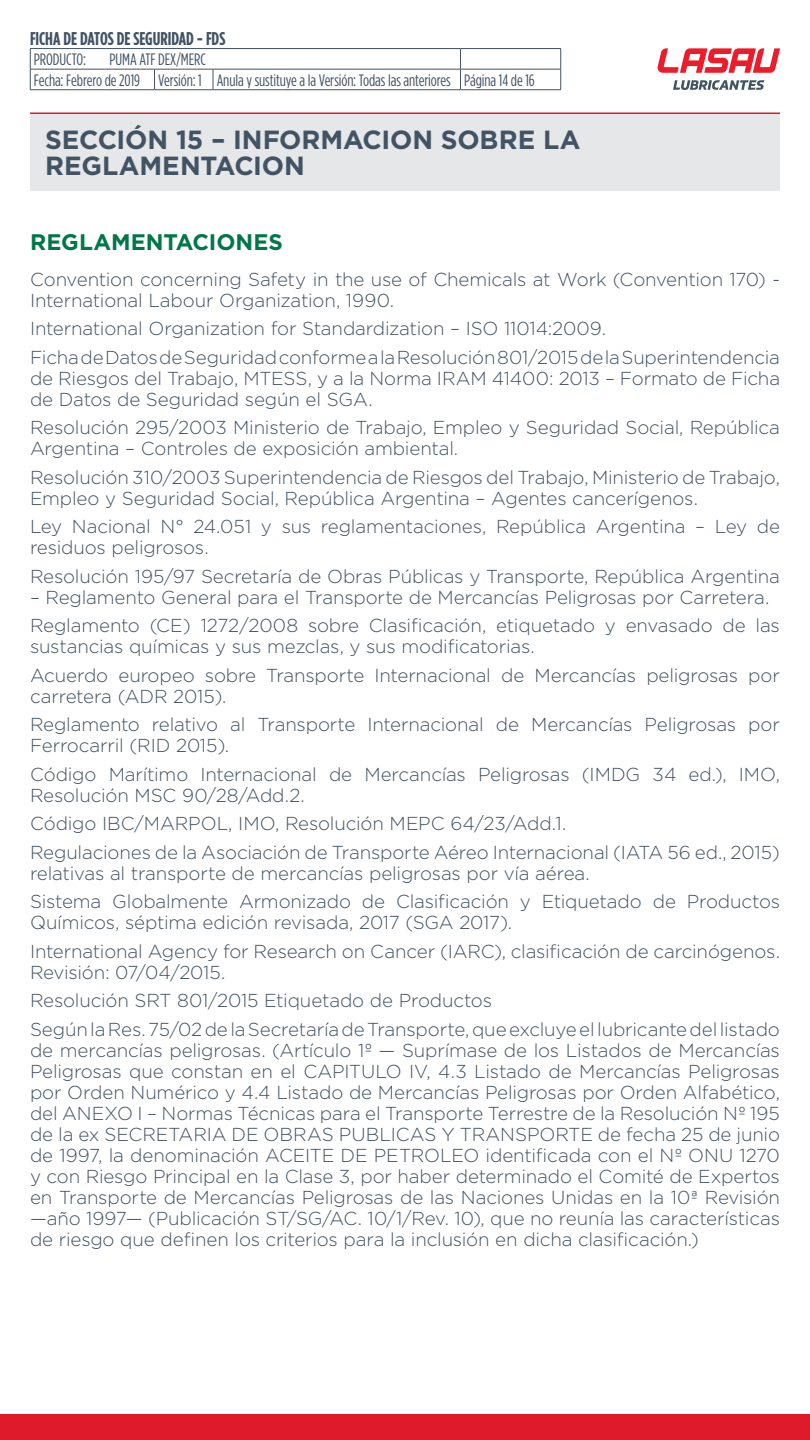
<style>
.page{position:relative;width:810px;height:1440px;background:#fff}
.page>*{position:absolute;margin:0;border:0;box-sizing:border-box;transform-origin:0 0}
.t1{font:700 26.25px/26.2px "Gotham";letter-spacing:-.005em;color:#425364}
.t2{font:700 22.5px "Gotham";color:#007749}
.t3{font:300 18.75px/21px "Gotham";letter-spacing:-.01em;color:#425364}
.t4{font:700 18.45px "Gotham Cond";letter-spacing:-.005em;color:#425364}
.t5{font:16.5px/20.6px "Gotham Cond";letter-spacing:-.005em;color:#425364}
</style>
<div class="page">
<div style="left:0;top:1414px;width:810px;height:26px;background:#df1a2a"></div>
<svg style="left:657px;top:48px;width:123px;height:25px"></svg>
<svg style="left:673px;top:80px;width:91px;height:10px"></svg>
<hr style="left:30px;top:48px;width:76px;height:1px;background:#425364">
<hr style="left:106px;top:48px;width:48px;height:1px;background:#425364">
<hr style="left:154px;top:48px;width:59px;height:1px;background:#425364">
<hr style="left:213px;top:48px;width:247px;height:1px;background:#425364">
<hr style="left:460px;top:48px;width:101px;height:1px;background:#425364">
<hr style="left:30px;top:69px;width:76px;height:1px;background:#425364">
<svg style="left:30px;top:49px;width:1px;height:40px"></svg>
<hr style="left:106px;top:69px;width:48px;height:1px;background:#425364">
<hr style="left:154px;top:69px;width:59px;height:1px;background:#425364">
<svg style="left:154px;top:69px;width:1px;height:20px"></svg>
<hr style="left:213px;top:69px;width:247px;height:1px;background:#425364">
<svg style="left:213px;top:69px;width:1px;height:20px"></svg>
<hr style="left:460px;top:69px;width:101px;height:1px;background:#425364">
<svg style="left:460px;top:49px;width:1px;height:40px"></svg>
<svg style="left:560px;top:49px;width:1px;height:40px"></svg>
<hr style="left:30px;top:89px;width:76px;height:1px;background:#425364">
<hr style="left:106px;top:89px;width:48px;height:1px;background:#425364">
<hr style="left:154px;top:89px;width:59px;height:1px;background:#425364">
<hr style="left:213px;top:89px;width:247px;height:1px;background:#425364">
<hr style="left:460px;top:89px;width:101px;height:1px;background:#425364">
<div style="left:30px;top:113px;width:750px;height:77px;background:#e6e7e9"></div>
<hr style="left:30px;top:112px;width:750px;height:2px;background:#df1a2a">
<p class="t4" style="left:30px;top:27px;width:197px">FICHA DE DATOS DE SEGURIDAD - FDS</p>
<p class="t5" style="left:34px;top:49px;width:54px">PRODUCTO:</p>
<p class="t5" style="left:34px;top:49px;width:502px;text-indent:76px">PUMA ATF DEX/MERC<br>Fecha: Febrero de 2019 Versión: 1 Anula y sustituye a la Versión: Todas las anteriores Página 14 de 16</p>
<h1 class="t1" style="left:45px;top:127px;width:537px">SECCIÓN 15 – INFORMACION SOBRE LA<br>REGLAMENTACION</h1>
<p class="t2" style="left:30px;top:227px;width:254px">REGLAMENTACIONES</p>
<p class="t3" style="left:30px;top:268px;width:752px">Convention concerning Safety in the use of Chemicals at Work (Convention 170) -<br>International Labour Organization, 1990.</p>
<p class="t3" style="left:30px;top:314px;width:751px;line-height:28.5px">International Organization for Standardization – ISO 11014:2009.<br>Ficha de Datos de Seguridad conforme a la Resolución 801/2015 de la Superintendencia</p>
<p class="t3" style="left:30px;top:367px;width:752px">de Riesgos del Trabajo, MTESS, y a la Norma IRAM 41400: 2013 – Formato de Ficha de Datos de Seguridad según el SGA.</p>
<p class="t3" style="left:30px;top:417px;width:751px">Resolución 295/2003 Ministerio de Trabajo, Empleo y Seguridad Social, República<br>Argentina – Controles de exposición ambiental.</p>
<p class="t3" style="left:30px;top:466px;width:751px">Resolución 310/2003 Superintendencia de Riesgos del Trabajo, Ministerio de Trabajo,<br>Empleo y Seguridad Social, República Argentina – Agentes cancerígenos.</p>
<p class="t3" style="left:30px;top:516px;width:752px">Ley Nacional N° 24.051 y sus reglamentaciones, República Argentina – Ley de residuos peligrosos.</p>
<p class="t3" style="left:30px;top:565px;width:752px">Resolución 195/97 Secretaría de Obras Públicas y Transporte, República Argentina</p>
<p class="t3" style="left:30px;top:582px;width:751px;line-height:28.5px">– Reglamento General para el Transporte de Mercancías Peligrosas por Carretera.<br>Reglamento (CE) 1272/2008 sobre Clasificación, etiquetado y envasado de las</p>
<p class="t3" style="left:30px;top:632px;width:752px;line-height:28.5px">sustancias químicas y sus mezclas, y sus modificatorias.<br>Acuerdo europeo sobre Transporte Internacional de Mercancías peligrosas por</p>
<p class="t3" style="left:30px;top:681px;width:752px;line-height:28.5px">carretera (ADR 2015).<br>Reglamento relativo al Transporte Internacional de Mercancías Peligrosas por</p>
<p class="t3" style="left:30px;top:731px;width:752px;line-height:28.5px">Ferrocarril (RID 2015).<br>Código Marítimo Internacional de Mercancías Peligrosas (IMDG 34 ed.), IMO,</p>
<p class="t3" style="left:30px;top:780px;width:751px;line-height:28.5px">Resolución MSC 90/28/Add.2.<br>Código IBC/MARPOL, IMO, Resolución MEPC 64/23/Add.1.<br>Regulaciones de la Asociación de Transporte Aéreo Internacional (IATA 56 ed., 2015)</p>
<p class="t3" style="left:30px;top:858px;width:752px;line-height:28.5px">relativas al transporte de mercancías peligrosas por vía aérea.<br>Sistema Globalmente Armonizado de Clasificación y Etiquetado de Productos</p>
<p class="t3" style="left:30px;top:908px;width:752px;line-height:28.5px">Químicos, séptima edición revisada, 2017 (SGA 2017).<br>International Agency for Research on Cancer (IARC), clasificación de carcinógenos.</p>
<p class="t3" style="left:30px;top:957px;width:751px;line-height:28.5px">Revisión: 07/04/2015.<br>Resolución SRT 801/2015 Etiquetado de Productos<br>Según la Res. 75/02 de la Secretaría de Transporte, que excluye el lubricante del listado</p>
<p class="t3" style="left:30px;top:1039px;width:752px;text-align:justify">de mercancías peligrosas. (Artículo 1º — Suprímase de los Listados de Mercancías Peligrosas que constan en el CAPITULO IV, 4.3 Listado de Mercancías Peligrosas por Orden Numérico y 4.4 Listado de Mercancías Peligrosas por Orden Alfabético, del ANEXO I – Normas Técnicas para el Transporte Terrestre de la Resolución Nº 195 de la ex SECRETARIA DE OBRAS PUBLICAS Y TRANSPORTE de fecha 25 de junio de 1997, la denominación ACEITE DE PETROLEO identificada con el Nº ONU 1270 y con Riesgo Principal en la Clase 3, por haber determinado el Comité de Expertos en Transporte de Mercancías Peligrosas de las Naciones Unidas en la 10ª Revisión —año 1997— (Publicación ST/SG/AC. 10/1/Rev. 10), que no reunía las características de riesgo que definen los criterios para la inclusión en dicha clasificación.)</p>
</div>
